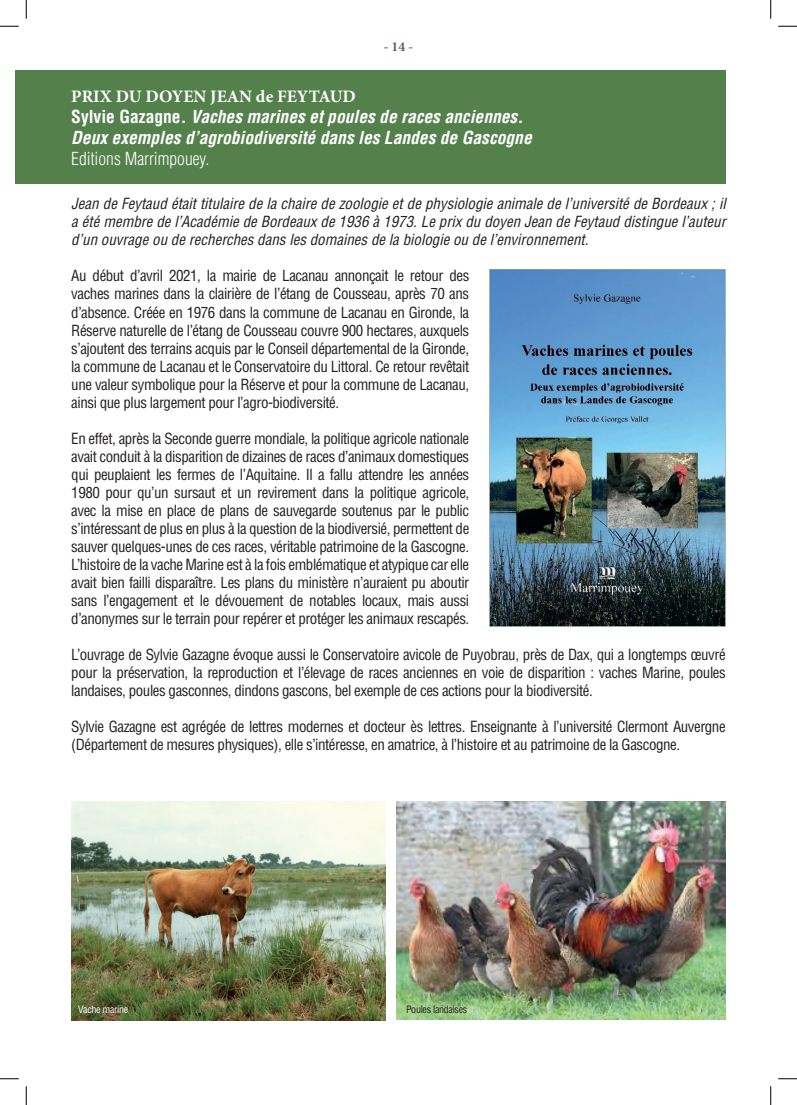
<style>
.page{position:relative;width:797px;height:1105px;background:#fff}
.page>*{position:absolute;margin:0;border:0;box-sizing:border-box;transform-origin:0 0}
.t1{font:italic 700 condensed 17.5px/21px "Helvetica LT Std";color:#fff}
.t2{font:700 17.5px "Minion Pro";color:#fff}
.t3{font:300 condensed 17.5px "Helvetica LT Std";color:#fff}
.t4{font:condensed 15px/18px "Helvetica LT Std";letter-spacing:-.03em;color:#231f20;text-align:justify}
.t5{font:italic condensed 15px/18px "Helvetica LT Std";color:#231f20;text-align:justify}
.t6{font:700 13.75px "Minion Pro";color:#516b51}
.t7{font:condensed 10px "Helvetica LT Std";letter-spacing:-.03em;color:#231f20}
.t8{font:condensed 10px "Helvetica LT Std";letter-spacing:-.03em;color:#fff}
.s1{font-style:normal}
</style>
<div class="page">
<img style="left:71px;top:801px;width:314px;height:219px">
<img style="left:396px;top:801px;width:329px;height:219px">
<div style="left:16px;top:70px;width:709px;height:113px;background:#54814b"></div>
<img style="left:489px;top:270px;width:236px;height:356px">
<svg style="left:0;top:25px;width:19px;height:2px"></svg>
<svg style="left:778px;top:25px;width:19px;height:2px"></svg>
<svg style="left:0;top:1078px;width:19px;height:1px"></svg>
<svg style="left:778px;top:1078px;width:19px;height:1px"></svg>
<svg style="left:25px;top:0;width:2px;height:19px"></svg>
<svg style="left:25px;top:1086px;width:2px;height:19px"></svg>
<svg style="left:770px;top:0;width:1px;height:19px"></svg>
<svg style="left:770px;top:1086px;width:1px;height:19px"></svg>
<p class="t6" style="left:384px;top:37px;width:31px">- 14 -</p>
<p class="t2" style="left:71px;top:84px;width:286px">PRIX DU DOYEN JEAN de FEYTAUD</p>
<p class="t1" style="left:71px;top:106px;width:462px"><span class="s1">Sylvie Gazagne.</span> Vaches marines et poules de races anciennes.<br>Deux exemples d’agrobiodiversité dans les Landes de Gascogne</p>
<p class="t3" style="left:71px;top:147px;width:140px">Editions Marrimpouey.</p>
<p class="t5" style="left:71px;top:195px;width:656px">Jean de Feytaud était titulaire de la chaire de zoologie et de physiologie animale de l’université de Bordeaux ; il a été membre de l’Académie de Bordeaux de 1936 à 1973. Le prix du doyen Jean de Feytaud distingue l’auteur d’un ouvrage ou de recherches dans les domaines de la biologie ou de l’environnement.</p>
<p class="t4" style="left:71px;top:267px;width:399px">Au début d’avril 2021, la mairie de Lacanau annonçait le retour des vaches marines dans la clairière de l’étang de Cousseau, après 70 ans d’absence. Créée en 1976 dans la commune de Lacanau en Gironde, la Réserve naturelle de l’étang de Cousseau couvre 900 hectares, auxquels s’ajoutent des terrains acquis par le Conseil départemental de la Gironde, la commune de Lacanau et le Conservatoire du Littoral. Ce retour revêtait une valeur symbolique pour la Réserve et pour la commune de Lacanau, ainsi que plus largement pour l’agro-biodiversité.</p>
<p class="t4" style="left:71px;top:429px;width:399px">En effet, après la Seconde guerre mondiale, la politique agricole nationale avait conduit à la disparition de dizaines de races d’animaux domestiques qui peuplaient les fermes de l’Aquitaine. Il a fallu attendre les années 1980 pour qu’un sursaut et un revirement dans la politique agricole, avec la mise en place de plans de sauvegarde soutenus par le public s’intéressant de plus en plus à la question de la biodiversié, permettent de sauver quelques-unes de ces races, véritable patrimoine de la Gascogne.<br>L’histoire de la vache Marine est à la fois emblématique et atypique car elle avait bien failli disparaître. Les plans du ministère n’auraient pu aboutir sans l’engagement et le dévouement de notables locaux, mais aussi d’anonymes sur le terrain pour repérer et protéger les animaux rescapés.</p>
<p class="t4" style="left:71px;top:645px;width:656px">L’ouvrage de Sylvie Gazagne évoque aussi le Conservatoire avicole de Puyobrau, près de Dax, qui a longtemps œuvré pour la préservation, la reproduction et l’élevage de races anciennes en voie de disparition : vaches Marine, poules landaises, poules gasconnes, dindons gascons, bel exemple de ces actions pour la biodiversité.</p>
<p class="t4" style="left:71px;top:717px;width:656px">Sylvie Gazagne est agrégée de lettres modernes et docteur ès lettres. Enseignante à l’université Clermont Auvergne (Département de mesures physiques), elle s’intéresse, en amatrice, à l’histoire et au patrimoine de la Gascogne.</p>
<p class="t8" style="left:78px;top:1003px;width:52px">Vache marine</p>
<p class="t7" style="left:406px;top:1003px;width:63px">Poules landaises</p>
</div>
